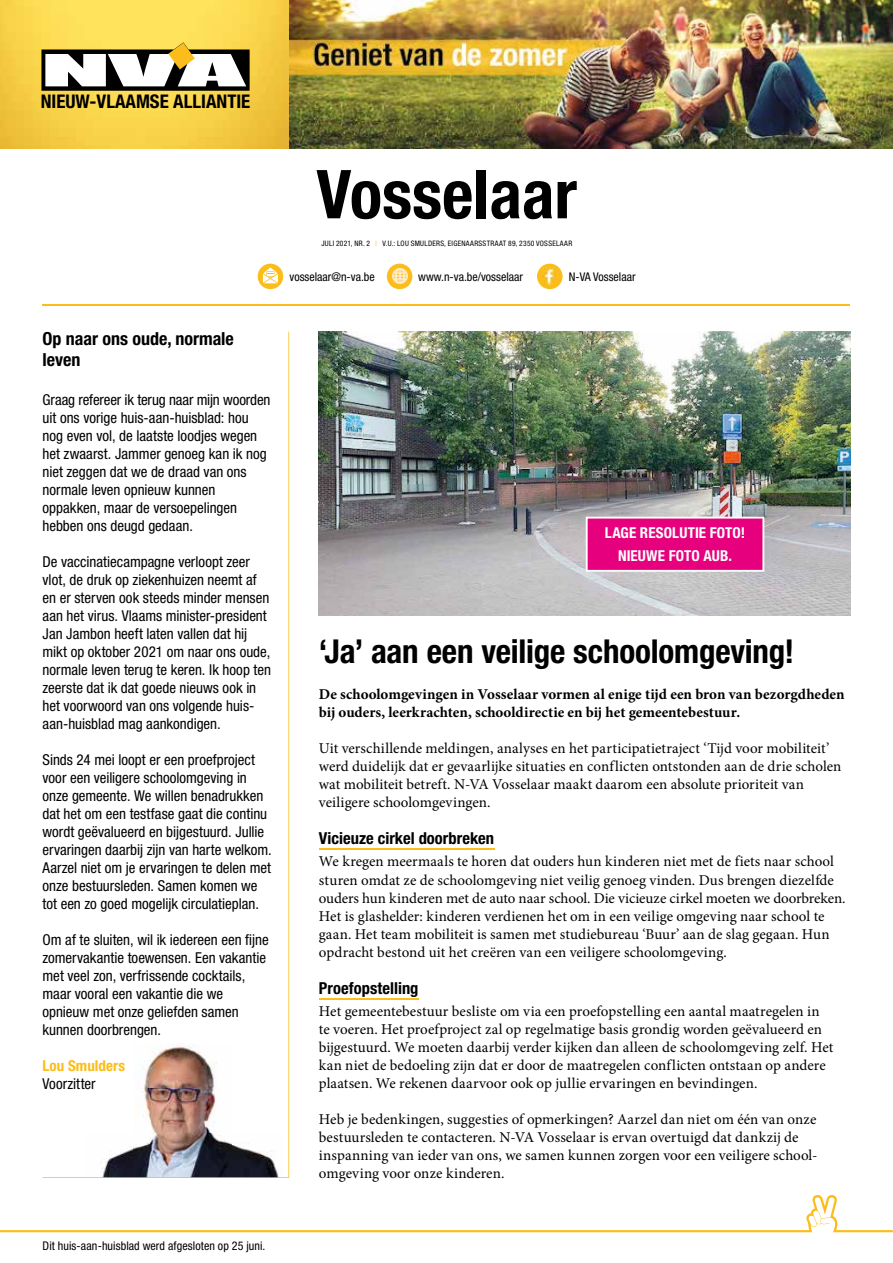
<style>
.page{position:relative;width:893px;height:1263px;background:#fff}
.page>*{position:absolute;margin:0;border:0;box-sizing:border-box;transform-origin:0 0}
.t1{font:700 condensed 67.5px "Helvetica Neue LT Std";color:#000}
.t2{font:700 condensed 33px "Helvetica Neue LT Std";letter-spacing:-.005em;color:#000}
.t3{font:700 condensed 18.9px "Helvetica Neue LT Std";color:#000}
.t4{font:700 condensed 18px/21px "Helvetica Neue LT Std";color:#000}
.t5{font:700 condensed 16.5px "Helvetica Neue LT Std";color:#000}
.t6{font:15px/18px "Minion Pro";color:#000}
.t7{font:condensed 15px/18px "Helvetica Neue LT Std";color:#000}
.t8{font:700 15px/18px "Minion Pro";color:#000}
.t9{font:700 condensed 15px/23.5px "Helvetica Neue LT Std";letter-spacing:.01em;color:#fff;text-align:center}
.t10{font:700 condensed 15px "Helvetica Neue LT Std";letter-spacing:.005em;color:#fbbd1b}
.t11{font:condensed 12px "Helvetica Neue LT Std";color:#000}
.t12{font:condensed 7.5px "Helvetica Neue LT Std";letter-spacing:.035em;color:#000}
.s1{font-weight:300;color:#fbbd1b}
</style>
<div class="page">
<svg style="left:43px;top:332px;width:246px;height:846px"></svg>
<hr style="left:319px;top:848px;width:175px;height:2px;background:#fbbd1b">
<hr style="left:319px;top:998px;width:99px;height:1px;background:#fbbd1b">
<img style="left:319px;top:332px;width:531px;height:283px">
<svg style="left:586px;top:517px;width:178px;height:55px;background:#e71487"></svg>
<hr style="left:43px;top:305px;width:807px;height:1px;background:#fbbd1b">
<div style="left:387px;top:264px;width:25px;height:25px;background:#fbbd1b;border-radius:50%"></div>
<img style="left:390px;top:267px;width:19px;height:19px">
<div style="left:258px;top:264px;width:25px;height:25px;background:#fbbd1b;border-radius:50%"></div>
<svg style="left:263px;top:267px;width:15px;height:16px"></svg>
<div style="left:537px;top:264px;width:26px;height:25px;background:#fbbd1b;border-radius:50%"></div>
<img style="left:544px;top:268px;width:12px;height:16px">
<svg style="left:0;top:1195px;width:893px;height:37px"></svg>
<img style="left:0;top:0;width:289px;height:149px">
<svg style="left:41px;top:42px;width:209px;height:49px"></svg>
<img style="left:289px;top:0;width:604px;height:149px">
<p class="t3" style="left:41px;top:90px;width:211px">NIEUW-VLAAMSE ALLIANTIE</p>
<h1 class="t1" style="left:316px;top:153px;width:262px">Vosselaar</h1>
<p class="t12" style="left:321px;top:239px;width:252px">JULI 2021, NR. 2 <span class="s1">I</span> V.U.: LOU SMULDERS, EIGENAARSSTRAAT 89, 2350 VOSSELAAR</p>
<p class="t11" style="left:289px;top:270px;width:87px">vosselaar@n-va.be</p>
<p class="t11" style="left:418px;top:270px;width:106px">www.n-va.be/vosselaar</p>
<p class="t11" style="left:569px;top:270px;width:68px">N-VA Vosselaar</p>
<p class="t4" style="left:43px;top:327px;width:193px">Op naar ons oude, normale leven</p>
<p class="t7" style="left:43px;top:390px;width:229px">Graag refereer ik terug naar mijn woorden uit ons vorige huis-aan-huisblad: hou nog even vol, de laatste loodjes wegen het zwaarst. Jammer genoeg kan ik nog niet zeggen dat we de draad van ons normale leven opnieuw kunnen oppakken, maar de versoepelingen hebben ons deugd gedaan.</p>
<p class="t7" style="left:43px;top:552px;width:230px">De vaccinatiecampagne verloopt zeer vlot, de druk op ziekenhuizen neemt af en er sterven ook steeds minder mensen aan het virus. Vlaams minister-president Jan Jambon heeft laten vallen dat hij mikt op oktober 2021 om naar ons oude, normale leven terug te keren. Ik hoop ten zeerste dat ik dat goede nieuws ook in het voorwoord van ons volgende huis&shy;aan-huisblad mag aankondigen.</p>
<p class="t7" style="left:43px;top:750px;width:231px">Sinds 24 mei loopt er een proefproject voor een veiligere schoolomgeving in onze gemeente. We willen benadrukken dat het om een testfase gaat die continu wordt geëvalueerd en bijgestuurd. Jullie ervaringen daarbij zijn van harte welkom.<br>Aarzel niet om je ervaringen te delen met onze bestuursleden. Samen komen we tot een zo goed mogelijk circulatieplan.</p>
<p class="t7" style="left:43px;top:930px;width:228px">Om af te sluiten, wil ik iedereen een fijne zomervakantie toewensen. Een vakantie met veel zon, verfrissende cocktails, maar vooral een vakantie die we opnieuw met onze geliefden samen kunnen doorbrengen.</p>
<p class="t10" style="left:43px;top:1056px;width:84px">Lou Smulders</p>
<p class="t7" style="left:43px;top:1074px;width:55px">Voorzitter</p>
<p class="t9" style="left:605px;top:520px;width:142px">LAGE RESOLUTIE FOTO!<br>NIEUWE FOTO AUB.</p>
<h2 class="t2" style="left:319px;top:631px;width:477px">‘Ja’ aan een veilige schoolomgeving!</h2>
<p class="t8" style="left:319px;top:685px;width:527px">De schoolomgevingen in Vosselaar vormen al enige tijd een bron van bezorgdheden bij ouders, leerkrachten, schooldirectie en bij het gemeentebestuur.</p>
<p class="t6" style="left:319px;top:739px;width:524px">Uit verschillende meldingen, analyses en het participatietraject ‘Tijd voor mobiliteit’ werd duidelijk dat er gevaarlijke situaties en conflicten ontstonden aan de drie scholen wat mobiliteit betreft. N-VA Vosselaar maakt daarom een absolute prioriteit van veiligere schoolomgevingen.</p>
<p class="t5" style="left:319px;top:828px;width:177px">Vicieuze cirkel doorbreken</p>
<p class="t6" style="left:319px;top:853px;width:528px">We kregen meermaals te horen dat ouders hun kinderen niet met de fiets naar school sturen omdat ze de schoolomgeving niet veilig genoeg vinden. Dus brengen diezelfde ouders hun kinderen met de auto naar school. Die vicieuze cirkel moeten we doorbreken.<br>Het is glashelder: kinderen verdienen het om in een veilige omgeving naar school te gaan. Het team mobiliteit is samen met studiebureau ‘Buur’ aan de slag gegaan. Hun opdracht bestond uit het creëren van een veiligere schoolomgeving.</p>
<p class="t5" style="left:319px;top:978px;width:101px">Proefopstelling</p>
<p class="t6" style="left:319px;top:1002px;width:516px">Het gemeentebestuur besliste om via een proefopstelling een aantal maatregelen in te voeren. Het proefproject zal op regelmatige basis grondig worden geëvalueerd en bijgestuurd. We moeten daarbij verder kijken dan alleen de schoolomgeving zelf. Het kan niet de bedoeling zijn dat er door de maatregelen conflicten ontstaan op andere plaatsen. We rekenen daarvoor ook op jullie ervaringen en bevindingen.</p>
<p class="t6" style="left:319px;top:1110px;width:500px">Heb je bedenkingen, suggesties of opmerkingen? Aarzel dan niet om één van onze bestuursleden te contacteren. N-VA Vosselaar is ervan overtuigd dat dankzij de inspanning van ieder van ons, we samen kunnen zorgen voor een veiligere school&shy;omgeving voor onze kinderen.</p>
<p class="t11" style="left:43px;top:1239px;width:224px">Dit huis-aan-huisblad werd afgesloten op 25 juni.</p>
</div>
